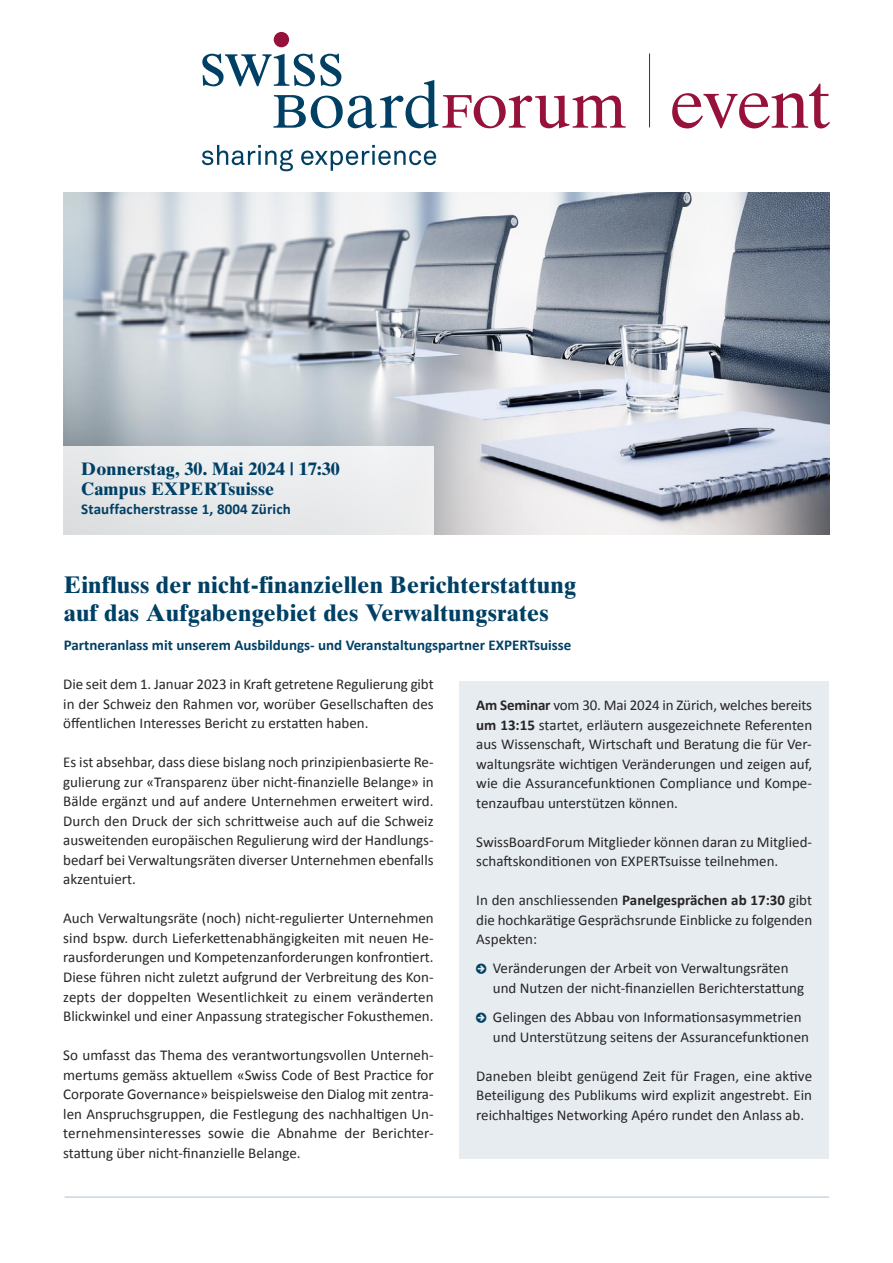
<style>
.page{position:relative;width:893px;height:1263px;background:#fff}
.page>*{position:absolute;margin:0;border:0;box-sizing:border-box;transform-origin:0 0}
.t1{font:72px "Times Ten";letter-spacing:-.035em;color:#97123b}
.t2{font:700 24px/27.8px "Times Ten";letter-spacing:.01em;color:#004065}
.t3{font:700 18px/19.5px "Times Ten";letter-spacing:.01em;color:#004065}
.t4{font:15px/19.5px "Calibri";color:#272526;text-align:justify}
.t5{font:700 15px "Calibri";color:#004065}
.s1{font-weight:700}
.s2{color:#004065}
</style>
<div class="page">
<div style="left:459px;top:681px;width:370px;height:477px;background:#e6ecf0"></div>
<img style="left:64px;top:193px;width:765px;height:341px">
<hr style="left:65px;top:1196px;width:764px;height:1px;background:#b3c6d1">
<hr style="left:649px;top:54px;width:1px;height:73px;background:#97123b">
<svg style="left:202px;top:145px;width:234px;height:26px"></svg>
<div style="left:274px;top:32px;width:15px;height:15px;background:#97123b;border-radius:50%"></div>
<svg style="left:202px;top:54px;width:424px;height:74px"></svg>
<div style="left:57px;top:446px;width:377px;height:89px;background:#e9ebec"></div>
<h1 class="t1" style="left:669px;top:76px;width:163px">event</h1>
<p class="t3" style="left:81px;top:461px;width:260px">Donnerstag, 30. Mai 2024 | 17:30<br>Campus EXPERTsuisse</p>
<p class="t5" style="left:81px;top:500px;width:211px">Stauffacherstrasse 1, 8004 Zürich</p>
<h2 class="t2" style="left:64px;top:573px;width:514px">Einfluss der nicht-finanziellen Berichterstattung auf das Aufgabengebiet des Verwaltungsrates</h2>
<p class="t5" style="left:64px;top:636px;width:509px">Partneranlass mit unserem Ausbildungs- und Veranstaltungspartner EXPERTsuisse</p>
<p class="t4" style="left:63px;top:674px;width:372px">Die seit dem 1. Januar 2023 in Kraft getretene Regulierung gibt in der Schweiz den Rahmen vor, worüber Gesellschaften des öffentlichen Interesses Bericht zu erstatten haben.</p>
<p class="t4" style="left:63px;top:752px;width:372px">Es ist absehbar, dass diese bislang noch prinzipienbasierte Re&shy;gulierung zur «Transparenz über nicht-finanzielle Belange» in Bälde ergänzt und auf andere Unternehmen erweitert wird.<br>Durch den Druck der sich schrittweise auch auf die Schweiz ausweitenden europäischen Regulierung wird der Handlungs&shy;bedarf bei Verwaltungsräten diverser Unternehmen ebenfalls akzentuiert.</p>
<p class="t4" style="left:63px;top:908px;width:372px">Auch Verwaltungsräte (noch) nicht-regulierter Unternehmen sind bspw. durch Lieferkettenabhängigkeiten mit neuen He&shy;rausforderungen und Kompetenzanforderungen konfrontiert.<br>Diese führen nicht zuletzt aufgrund der Verbreitung des Kon&shy;zepts der doppelten Wesentlichkeit zu einem veränderten Blickwinkel und einer Anpassung strategischer Fokusthemen.</p>
<p class="t4" style="left:63px;top:1045px;width:372px">So umfasst das Thema des verantwortungsvollen Unterneh&shy;mertums gemäss aktuellem «Swiss Code of Best Practice for Corporate Governance» beispielsweise den Dialog mit zentra&shy;len Anspruchsgruppen, die Festlegung des nachhaltigen Un&shy;ternehmensinteresses sowie die Abnahme der Berichter&shy;stattung über nicht-finanzielle Belange.</p>
<p class="t4" style="left:476px;top:695px;width:337px"><span class="s1">Am Seminar</span> vom 30. Mai 2024 in Zürich, welches bereits <span class="s1">um 13:15</span> startet, erläutern ausgezeichnete Referenten aus Wissenschaft, Wirtschaft und Beratung die für Ver&shy;waltungsräte wichtigen Veränderungen und zeigen auf, wie die Assurancefunktionen Compliance und Kompe&shy;tenzaufbau unterstützen können.</p>
<p class="t4" style="left:476px;top:832px;width:337px">SwissBoardForum Mitglieder können daran zu Mitglied&shy;schaftskonditionen von EXPERTsuisse teilnehmen.</p>
<p class="t4" style="left:476px;top:890px;width:337px">In den anschliessenden <span class="s1">Panelgesprächen ab 17:30</span> gibt die hochkarätige Gesprächsrunde Einblicke zu folgenden Aspekten:</p>
<p class="t4" style="left:493px;top:958px;width:313px;text-indent:-17px"><span class="s2">○</span> Veränderungen der Arbeit von Verwaltungsräten und Nutzen der nicht-finanziellen Berichterstattung</p>
<p class="t4" style="left:493px;top:1007px;width:318px;text-indent:-17px"><span class="s2">○</span> Gelingen des Abbau von Informationsasymmetrien und Unterstützung seitens der Assurancefunktionen</p>
<p class="t4" style="left:476px;top:1066px;width:337px">Daneben bleibt genügend Zeit für Fragen, eine aktive Beteiligung des Publikums wird explizit angestrebt. Ein reichhaltiges Networking Apéro rundet den Anlass ab.</p>
</div>
